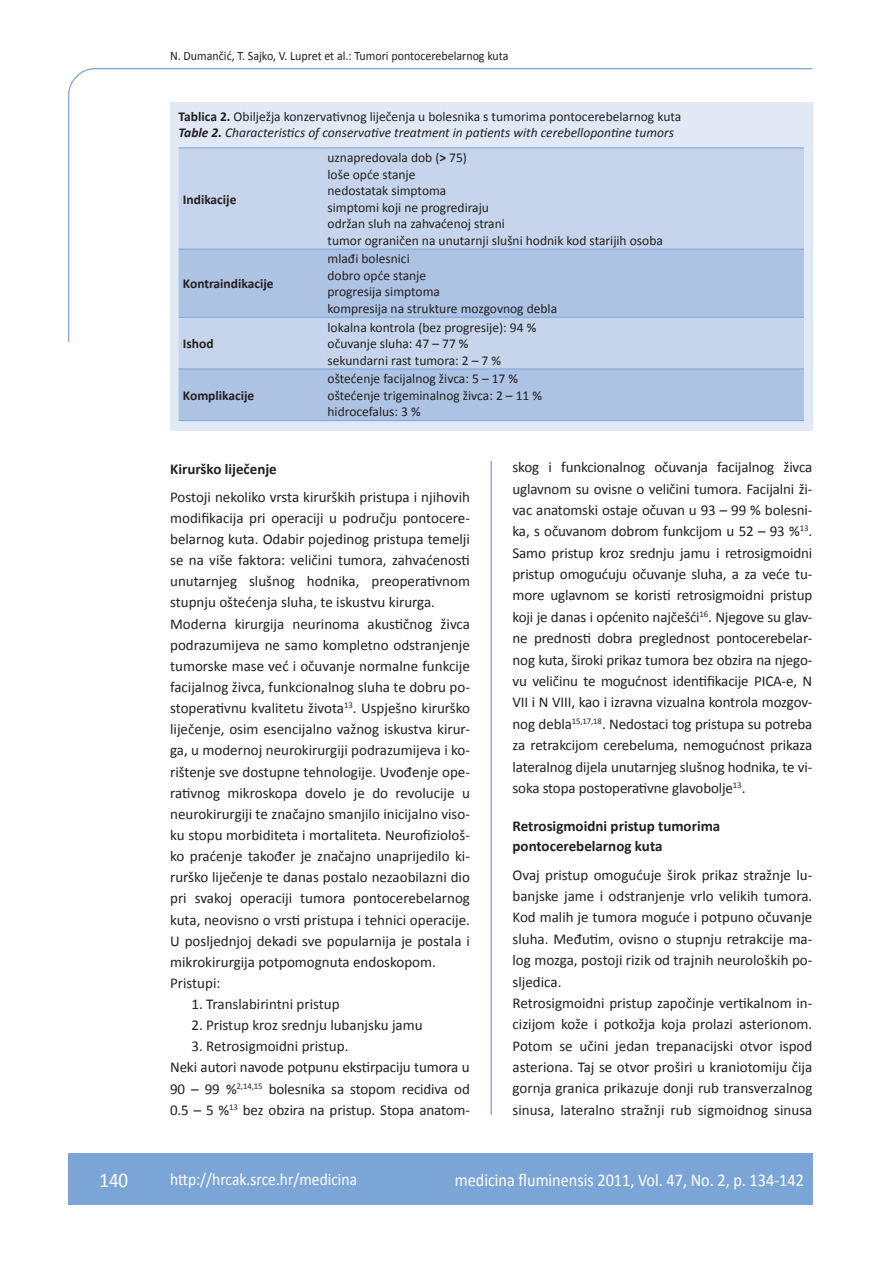
<style>
.page{position:relative;width:889px;height:1268px;background:#fff}
.page>*{position:absolute;margin:0;border:0;box-sizing:border-box;transform-origin:0 0}
.t1{font:21px "Calibri";color:#fff;scale:.9 1}
.t2{font:18px "Calibri";color:#fff;scale:.9 1}
.t3{font:17.25px "Calibri";color:#fff;scale:.9 1}
.t4{font:15px/21.1px "Calibri";color:#231f20}
.t5{font:700 15px/19.8px "Calibri";color:#231f20}
.t6{font:13.5px/16.5px "Calibri";color:#231f20}
.t7{font:italic 13.5px/16.5px "Calibri";color:#231f20}
.t8{font:700 13.5px "Calibri";color:#231f20}
.t9{font:12.75px "Calibri";color:#231f20;scale:.94 1}
.s1{font-weight:700;font-style:normal}
.s2{font-style:normal}
.s3{font-weight:700}
</style>
<div class="page">
<svg style="left:68px;top:68px;width:745px;height:275px"></svg>
<hr style="left:490px;top:461px;width:2px;height:653px;background:#7ca5d7">
<div style="left:68px;top:1152px;width:744px;height:51px;background:#7ca5d7"></div>
<div style="left:170px;top:102px;width:642px;height:328px;background:#e1e9f6"></div>
<div style="left:179px;top:148px;width:625px;height:101px;background:#c6d5ec"></div>
<svg style="left:179px;top:250px;width:625px;height:170px;background:#b4c8e6"></svg>
<hr style="left:179px;top:147px;width:144px;height:1px;background:#7ca5d7">
<hr style="left:323px;top:147px;width:481px;height:1px;background:#7ca5d7">
<hr style="left:179px;top:249px;width:144px;height:1px;background:#7ca5d7">
<hr style="left:323px;top:249px;width:481px;height:1px;background:#7ca5d7">
<hr style="left:179px;top:317px;width:144px;height:1px;background:#7ca5d7">
<hr style="left:323px;top:317px;width:481px;height:1px;background:#7ca5d7">
<hr style="left:179px;top:368px;width:144px;height:1px;background:#7ca5d7">
<hr style="left:323px;top:368px;width:481px;height:1px;background:#7ca5d7">
<hr style="left:179px;top:420px;width:144px;height:1px;background:#7ca5d7">
<hr style="left:323px;top:420px;width:481px;height:1px;background:#7ca5d7">
<p class="t9" style="left:170px;top:47px;width:361px">N. Dumančić, T. Sajko, V. Lupret et al.: Tumori pontocerebelarnog kuta</p>
<p class="t7" style="left:179px;top:107px;width:504px"><span class="s1">Tablica 2.</span> <span class="s2">Obilježja konzervativnog liječenja u bolesnika s tumorima pontocerebelarnog kuta<br></span><span class="s3">Table 2.</span> Characteristics of conservative treatment in patients with cerebellopontine tumors</p>
<p class="t8" style="left:183px;top:191px;width:55px">Indikacije</p>
<p class="t8" style="left:183px;top:275px;width:92px">Kontraindikacije</p>
<p class="t8" style="left:183px;top:335px;width:32px">Ishod</p>
<p class="t8" style="left:183px;top:387px;width:73px">Komplikacije</p>
<p class="t6" style="left:327px;top:149px;width:337px">uznapredovala dob (<span class="s3">&gt;</span> 75)<br>loše opće stanje<br>nedostatak simptoma<br>simptomi koji ne progrediraju<br>održan sluh na zahvaćenoj strani<br>tumor ograničen na unutarnji slušni hodnik kod starijih osoba</p>
<p class="t6" style="left:327px;top:250px;width:231px">mlađi bolesnici<br>dobro opće stanje<br>progresija simptoma<br>kompresija na strukture mozgovnog debla</p>
<p class="t6" style="left:327px;top:318px;width:210px">lokalna kontrola (bez progresije): 94 % očuvanje sluha: 47 – 77 %<br>sekundarni rast tumora: 2 – 7 %</p>
<p class="t6" style="left:327px;top:370px;width:216px">oštećenje facijalnog živca: 5 – 17 % oštećenje trigeminalnog živca: 2 – 11 % hidrocefalus: 3 %</p>
<p class="t5" style="left:170px;top:458px;width:108px">Kirurško liječenje</p>
<p class="t4" style="left:170px;top:485px;width:301px">Postoji nekoliko vrsta kirurških pristupa i njihovih modifikacija pri operaciji u području pontocere&shy;belarnog kuta. Odabir pojedinog pristupa temelji se na više faktora: veličini tumora, zahvaćenosti unutarnjeg slušnog hodnika, preoperativnom stupnju oštećenja sluha, te iskustvu kirurga.<br>Moderna kirurgija neurinoma akustičnog živca podrazumijeva ne samo kompletno odstranjenje tumorske mase već i očuvanje normalne funkcije facijalnog živca, funkcionalnog sluha te dobru po&shy;stoperativnu kvalitetu života<sup>13</sup>. Uspješno kirurško liječenje, osim esencijalno važnog iskustva kirur&shy;ga, u modernoj neurokirurgiji podrazumijeva i ko&shy;rištenje sve dostupne tehnologije. Uvođenje ope&shy;rativnog mikroskopa dovelo je do revolucije u neurokirurgiji te značajno smanjilo inicijalno viso&shy;ku stopu morbiditeta i mortaliteta. Neurofiziološ&shy;ko praćenje također je značajno unaprijedilo ki&shy;rurško liječenje te danas postalo nezaobilazni dio pri svakoj operaciji tumora pontocerebelarnog kuta, neovisno o vrsti pristupa i tehnici operacije.<br>U posljednjoj dekadi sve popularnija je postala i mikrokirurgija potpomognuta endoskopom.<br>Pristupi:</p>
<p class="t4" style="left:191px;top:992px;width:150px">1. Translabirintni pristup</p>
<p class="t4" style="left:191px;top:1013px;width:233px">2. Pristup kroz srednju lubanjsku jamu</p>
<p class="t4" style="left:170px;top:1034px;width:301px;text-indent:21px">3. Retrosigmoidni pristup.<br>Neki autori navode potpunu ekstirpaciju tumora u 90 – 99 %<sup>2,14,15</sup> bolesnika sa stopom recidiva od 0.5 – 5 %<sup>13</sup> bez obzira na pristup. Stopa anatom-</p>
<p class="t4" style="left:512px;top:456px;width:301px;text-align:justify">skog i funkcionalnog očuvanja facijalnog živca uglavnom su ovisne o veličini tumora. Facijalni ži&shy;vac anatomski ostaje očuvan u 93 – 99 % bolesni&shy;ka, s očuvanom dobrom funkcijom u 52 – 93 %<sup>13</sup>.<br>Samo pristup kroz srednju jamu i retrosigmoidni pristup omogućuju očuvanje sluha, a za veće tu&shy;more uglavnom se koristi retrosigmoidni pristup koji je danas i općenito najčešći<sup>16</sup>. Njegove su glav&shy;ne prednosti dobra preglednost pontocerebelar&shy;nog kuta, široki prikaz tumora bez obzira na njego&shy;vu veličinu te mogućnost identifikacije PICA-e, N VII i N VIII, kao i izravna vizualna kontrola mozgov&shy;nog debla<sup>15,17,18</sup>. Nedostaci tog pristupa su potreba za retrakcijom cerebeluma, nemogućnost prikaza lateralnog dijela unutarnjeg slušnog hodnika, te vi&shy;soka stopa postoperativne glavobolje<sup>13</sup>.</p>
<p class="t5" style="left:512px;top:815px;width:209px">Retrosigmoidni pristup tumorima pontocerebelarnog kuta</p>
<p class="t4" style="left:512px;top:863px;width:301px">Ovaj pristup omogućuje širok prikaz stražnje lu&shy;banjske jame i odstranjenje vrlo velikih tumora.<br>Kod malih je tumora moguće i potpuno očuvanje sluha. Međutim, ovisno o stupnju retrakcije ma&shy;log mozga, postoji rizik od trajnih neuroloških po&shy;sljedica.<br>Retrosigmoidni pristup započinje vertikalnom in&shy;cizijom kože i potkožja koja prolazi asterionom.<br>Potom se učini jedan trepanacijski otvor ispod asteriona. Taj se otvor proširi u kraniotomiju čija gornja granica prikazuje donji rub transverzalnog sinusa, lateralno stražnji rub sigmoidnog sinusa</p>
<h1 class="t1" style="left:99px;top:1166px;width:33px">140</h1>
<p class="t3" style="left:170px;top:1167px;width:209px">http://hrcak.srce.hr/medicina</p>
<p class="t2" style="left:455px;top:1168px;width:389px">medicina fluminensis 2011, Vol. 47, No. 2, p. 134-142</p>
</div>
